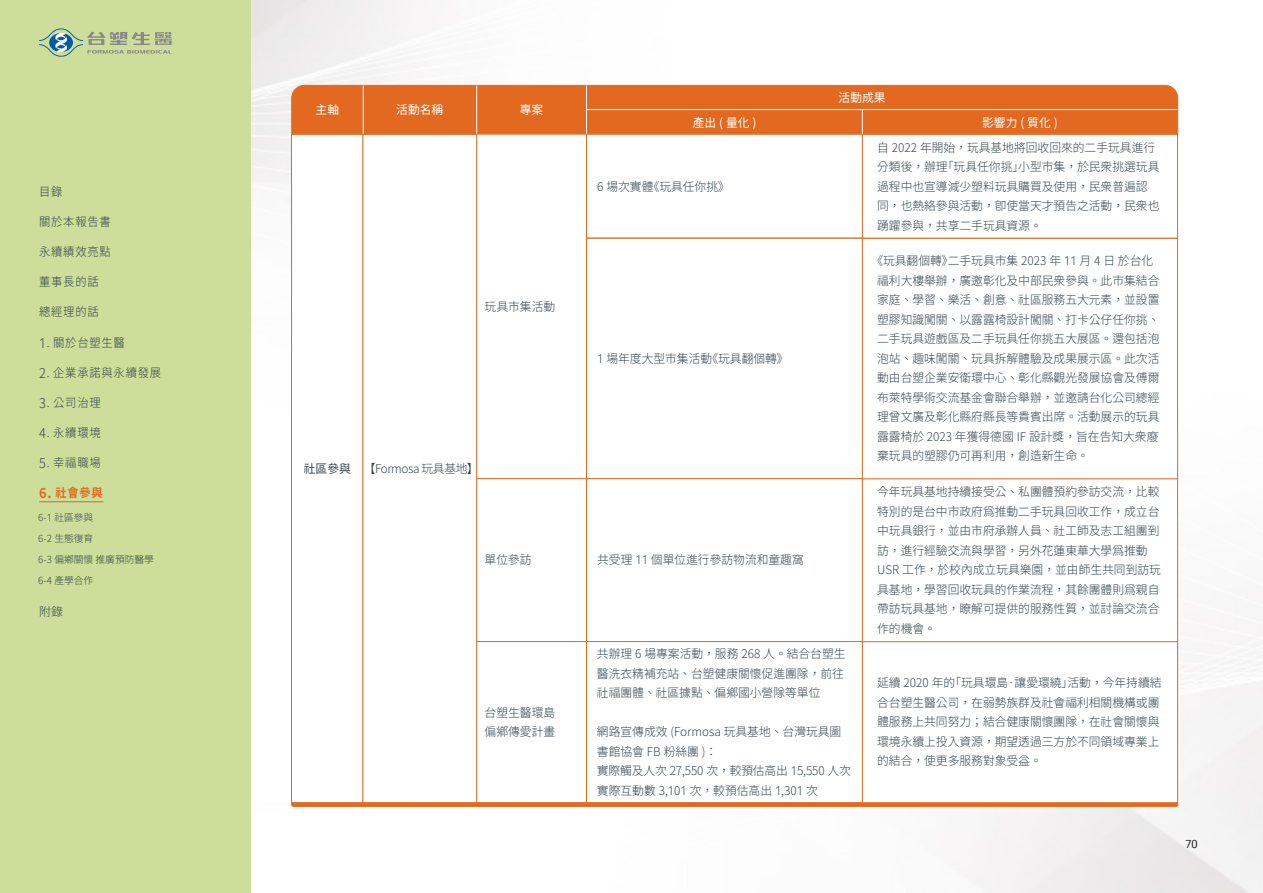
<style>
.page{position:relative;width:1263px;height:893px;background:#fff}
.page>*{position:absolute;margin:0;border:0;box-sizing:border-box;transform-origin:0 0}
.t1{font:12px/19.5px "Gen Yo Gothic TW L";color:#36464e}
.t2{font:12px "Gen Yo Gothic TW L";letter-spacing:.07em;color:#34454c;scale:.94 1}
.t3{font:12px "Gen Yo Gothic TW R";color:#fff}
.t4{font:12px "Gen Yo Gothic TW L";color:#36464e;scale:.94 1}
.t5{font:12px "Gen Yo Gothic TW L";letter-spacing:-.03em;color:#36464e}
.t6{font:12px "Gen Yo Gothic TW L";letter-spacing:.07em;color:#36464e;scale:.94 1}
.t7{font:12px "Gen Yo Gothic TW B";color:#e2691f;scale:.94 1}
.t8{font:12px "Gen Yo Gothic TW R";color:#36464e}
.t9{font:12px "Gen Yo Gothic TW L";letter-spacing:.07em;color:#34454c}
.t10{font:10.5px "Euphemia UCAS";color:#000}
.t11{font:9.75px/21px "Gen Yo Gothic TW L";color:#34454c}
.t12{font:9.75px/21px "Gen Yo Gothic TW L";color:#36464e}
.s1{font-size:13.5px}
</style>
<div class="page">
<div style="left:0;top:0;width:251px;height:893px;background:#ccde99"></div>
<svg style="left:39px;top:28px;width:133px;height:29px"></svg>
<hr style="left:39px;top:501px;width:64px;height:1px;background:#d96722">
<div style="left:586px;top:640px;width:277px;height:163px;background:#fff;border:1px solid #e2691f"></div>
<div style="left:862px;top:640px;width:316px;height:163px;background:#fff;border:1px solid #e2691f"></div>
<div style="left:476px;top:478px;width:111px;height:164px;background:#fff;border:1px solid #e2691f"></div>
<div style="left:586px;top:478px;width:277px;height:164px;background:#fff;border:1px solid #e2691f"></div>
<div style="left:862px;top:478px;width:316px;height:164px;background:#fff;border:1px solid #e2691f"></div>
<div style="left:476px;top:134px;width:111px;height:345px;background:#fff"></div>
<div style="left:586px;top:238px;width:277px;height:241px;background:#fff;border:1px solid #e2691f"></div>
<div style="left:862px;top:238px;width:316px;height:241px;background:#fff;border:1px solid #e2691f"></div>
<div style="left:586px;top:134px;width:277px;height:104px;background:#fff;border:1px solid #e2691f"></div>
<div style="left:862px;top:134px;width:316px;height:104px;background:#fff;border:1px solid #e2691f"></div>
<div style="left:291px;top:134px;width:73px;height:669px;background:#fff;border:1px solid #e2691f"></div>
<div style="left:362px;top:134px;width:115px;height:669px;background:#fff;border:1px solid #e2691f"></div>
<svg style="left:291px;top:802px;width:887px;height:5px"></svg>
<div style="left:291px;top:85px;width:887px;height:49px;background:#e2691f"></div>
<hr style="left:586px;top:109px;width:590px;height:1px;background:#fff">
<p class="t2" style="left:39px;top:185px;width:26px">目錄</p>
<p class="t2" style="left:39px;top:215px;width:78px">關於本報告書</p>
<p class="t2" style="left:39px;top:245px;width:78px">永續績效亮點</p>
<p class="t2" style="left:39px;top:275px;width:65px">董事長的話</p>
<p class="t2" style="left:39px;top:305px;width:65px">總經理的話</p>
<p class="t4" style="left:39px;top:336px;width:93px"><span class="s1">1</span>. 關於台塑生醫</p>
<p class="t6" style="left:39px;top:366px;width:131px"><span class="s1">2</span>. 企業承諾與永續發展</p>
<p class="t4" style="left:39px;top:396px;width:67px"><span class="s1">3</span>. 公司治理</p>
<p class="t2" style="left:39px;top:426px;width:67px"><span class="s1">4</span>. 永續環境</p>
<p class="t4" style="left:39px;top:456px;width:67px"><span class="s1">5</span>. 幸福職場</p>
<p class="t7" style="left:39px;top:486px;width:69px"><span class="s1">6.</span> 社會參與</p>
<p class="t12" style="left:38px;top:507px;width:57px">6-1 社區參與<br>6-2 生態復育</p>
<p class="t11" style="left:38px;top:549px;width:117px">6-3 偏鄉關懷 推廣預防醫學<br>6-4 產學合作</p>
<p class="t9" style="left:39px;top:605px;width:25px">附錄</p>
<p class="t3" style="left:316px;top:103px;width:25px">主軸</p>
<p class="t3" style="left:396px;top:103px;width:49px">活動名稱</p>
<p class="t3" style="left:520px;top:103px;width:25px">專案</p>
<p class="t1" style="left:485px;top:297px;width:72px">玩具市集活動</p>
<p class="t8" style="left:304px;top:462px;width:49px">社區參與</p>
<p class="t5" style="left:369px;top:462px;width:105px">【Formosa 玩具基地】</p>
<p class="t1" style="left:485px;top:551px;width:49px">單位參訪</p>
<p class="t1" style="left:485px;top:703px;width:72px">台塑生醫環島偏鄉傳愛計畫</p>
<p class="t3" style="left:839px;top:91px;width:49px">活動成果</p>
<p class="t3" style="left:693px;top:116px;width:65px">產出(量化)</p>
<p class="t3" style="left:982px;top:116px;width:77px">影響力 ( 質化 )</p>
<p class="t1" style="left:597px;top:177px;width:128px">6 場次實體《玩具任你挑》</p>
<p class="t1" style="left:597px;top:349px;width:187px">1 場年度大型市集活動《玩具翻個轉》</p>
<p class="t1" style="left:597px;top:551px;width:208px">共受理 11 個單位進行參訪物流和童趣窩</p>
<p class="t1" style="left:597px;top:644px;width:250px">共辦理 6 場專案活動，服務 268 人。結合台塑生醫洗衣精補充站、台塑健康關懷促進團隊，前往社福團體、社區據點、偏鄉國小營隊等單位</p>
<p class="t1" style="left:597px;top:722px;width:255px">網路宣傳成效 (Formosa 玩具基地、台灣玩具圖書館協會 FB 粉絲團 )：<br>實際觸及人次 27,550 次，較預估高出 15,550 人次實際互動數 3,101 次，較預估高出 1,301 次</p>
<p class="t1" style="left:877px;top:138px;width:284px">自 2022 年開始，玩具基地將回收回來的二手玩具進行分類後，辦理「玩具任你挑」小型市集，於民眾挑選玩具過程中也宣導減少塑料玩具購買及使用，民眾普遍認同，也熱絡參與活動，即使當天才預告之活動，民眾也踴躍參與，共享二手玩具資源。</p>
<p class="t1" style="left:877px;top:252px;width:284px">《玩具翻個轉》二手玩具市集 2023 年 11 月 4 日於台化福利大樓舉辦，廣邀彰化及中部民眾參與。此市集結合家庭、學習、樂活、創意、社區服務五大元素，並設置塑膠知識闖關、以露露椅設計闖關、打卡公仔任你挑、二手玩具遊戲區及二手玩具任你挑五大展區。還包括泡泡站、趣味闖關、玩具拆解體驗及成果展示區。此次活動由台塑企業安衛環中心、彰化縣觀光發展協會及傅爾布萊特學術交流基金會聯合舉辦，並邀請台化公司總經理曾文廣及彰化縣府縣長等貴賓出席。活動展示的玩具露露椅於 2023 年獲得德國 IF 設計獎，旨在告知大眾廢棄玩具的塑膠仍可再利用，創造新生命。</p>
<p class="t1" style="left:877px;top:482px;width:285px">今年玩具基地持續接受公、私團體預約參訪交流，比較特別的是台中市政府為推動二手玩具回收工作，成立台中玩具銀行，並由市府承辦人員、社工師及志工組團到訪，進行經驗交流與學習，另外花蓮東華大學為推動<br>USR 工作，於校內成立玩具樂園，並由師生共同到訪玩具基地，學習回收玩具的作業流程，其餘團體則為親自帶訪玩具基地，瞭解可提供的服務性質，並討論交流合作的機會。</p>
<p class="t1" style="left:877px;top:673px;width:286px">延續 2020 年的「玩具環島·讓愛環繞」活動，今年持續結合台塑生醫公司，在弱勢族群及社會福利相關機構或團體服務上共同努力；結合健康關懷團隊，在社會關懷與環境永續上投入資源，期望透過三方於不同領域專業上的結合，使更多服務對象受益。</p>
<p class="t10" style="left:1185px;top:837px;width:14px">70</p>
</div>
